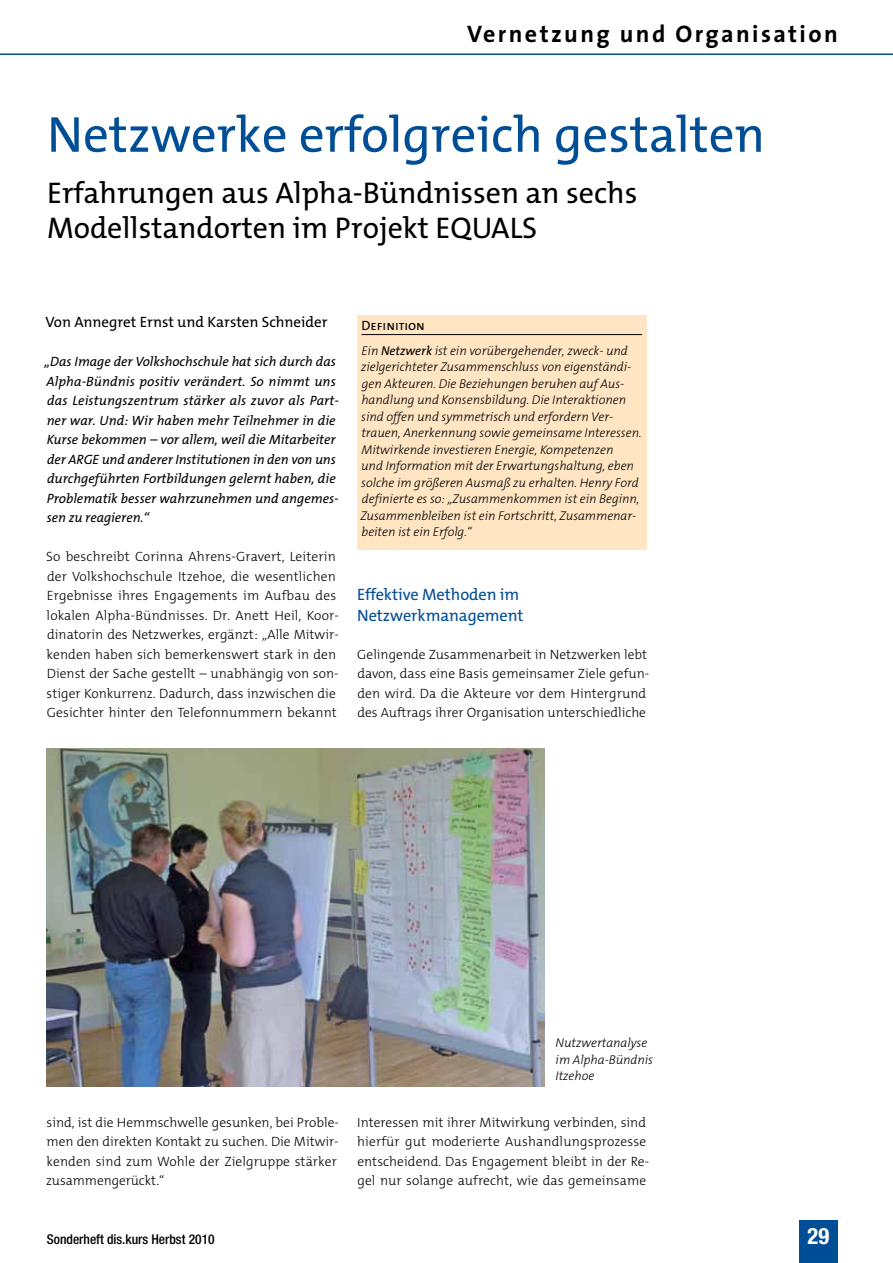
<style>
.page{position:relative;width:893px;height:1263px;background:#fff}
.page>*{position:absolute;margin:0;border:0;box-sizing:border-box;transform-origin:0 0}
.t1{font:51px "The Mix Os F";color:#004e96}
.t2{font:30px/34.5px "The Mix Os F";color:#000}
.t3{font:700 24px "The Sans";letter-spacing:.1em;color:#000}
.t4{font:700 condensed 22.5px "Helvetica Neue";color:#fff}
.t5{font:16.5px/21px "The Mix Os F";color:#004e96}
.t6{font:15px "The Mix Os F";color:#000}
.t7{font:300 13.5px/19.5px "The Mix Os F";letter-spacing:.005em;color:#000}
.t8{font:italic 13.5px/19.5px "The Mix Os F";color:#000}
.t9{font:500 condensed 13.5px "Helvetica Neue";color:#000}
.t10{font:13.5px "The Mix Caps";color:#000}
.t11{font:italic 300 12.75px/16.5px "The Mix Os F";color:#000}
.s1{font-weight:400}
</style>
<div class="page">
<div style="left:799px;top:1220px;width:38px;height:43px;background:#004e96"></div>
<hr style="left:0;top:53px;width:893px;height:2px;background:#004e96">
<img style="left:47px;top:749px;width:498px;height:337px">
<div style="left:357px;top:316px;width:289px;height:234px;background:#ffe5c2"></div>
<hr style="left:361px;top:334px;width:281px;height:1px;background:#000">
<h3 class="t3" style="left:467px;top:14px;width:372px">Vernetzung und Organisation</h3>
<h1 class="t1" style="left:47px;top:102px;width:719px">Netzwerke erfolgreich gestalten</h1>
<h2 class="t2" style="left:47px;top:176px;width:592px">Erfahrungen aus Alpha-Bündnissen an sechs<br>Modellstandorten im Projekt EQUALS</h2>
<p class="t6" style="left:46px;top:312px;width:283px">Von Annegret Ernst und Karsten Schneider</p>
<p class="t8" style="left:45px;top:352px;width:296px">„Das Image der Volkshochschule hat sich durch das Alpha-Bündnis positiv verändert. So nimmt uns das Leistungszentrum stärker als zuvor als Part&shy;ner war. Und: Wir haben mehr Teilnehmer in die Kurse bekommen – vor allem, weil die Mitarbeiter der ARGE und anderer Institutionen in den von uns durchgeführten Fortbildungen gelernt haben, die Problematik besser wahrzunehmen und angemes&shy;sen zu reagieren.“</p>
<p class="t7" style="left:46px;top:547px;width:294px">So beschreibt Corinna Ahrens-Gravert, Leiterin der Volkshochschule Itzehoe, die wesentlichen Ergebnisse ihres Engagements im Aufbau des lokalen Alpha-Bündnisses. Dr. Anett Heil, Koor&shy;dinatorin des Netzwerkes, ergänzt: „Alle Mitwir&shy;kenden haben sich bemerkenswert stark in den Dienst der Sache gestellt – unabhängig von son&shy;stiger Konkurrenz. Dadurch, dass inzwischen die Gesichter hinter den Telefonnummern bekannt</p>
<p class="t10" style="left:362px;top:314px;width:65px">Definition</p>
<p class="t11" style="left:360px;top:342px;width:283px">Ein <span class="s1">Netzwerk</span> ist ein vorübergehender, zweck- und zielgerichteter Zusammenschluss von eigenständi&shy;gen Akteuren. Die Beziehungen beruhen auf Aus&shy;handlung und Konsensbildung. Die Interaktionen sind offen und symmetrisch und erfordern Ver&shy;trauen, Anerkennung sowie gemeinsame Interessen.<br>Mitwirkende investieren Energie, Kompetenzen<br>und Information mit der Erwartungshaltung, eben solche im größeren Ausmaß zu erhalten. Henry Ford definierte es so: „Zusammenkommen ist ein Beginn, Zusammenbleiben ist ein Fortschritt, Zusammenar&shy;beiten ist ein Erfolg.“</p>
<p class="t5" style="left:357px;top:584px;width:168px">Effektive Methoden im<br>Netzwerkmanagement</p>
<p class="t7" style="left:357px;top:644px;width:293px">Gelingende Zusammenarbeit in Netzwerken lebt davon, dass eine Basis gemeinsamer Ziele gefun&shy;den wird. Da die Akteure vor dem Hintergrund des Auftrags ihrer Organisation unterschiedliche</p>
<p class="t7" style="left:46px;top:1112px;width:294px">sind, ist die Hemmschwelle gesunken, bei Proble&shy;men den direkten Kontakt zu suchen. Die Mitwir&shy;kenden sind zum Wohle der Zielgruppe stärker zusammengerückt.“</p>
<p class="t9" style="left:47px;top:1231px;width:169px">Sonderheft dis.kurs Herbst 2010</p>
<p class="t11" style="left:556px;top:1035px;width:99px">Nutzwertanalyse im Alpha-Bündnis<br>Itzehoe</p>
<p class="t7" style="left:357px;top:1112px;width:294px">Interessen mit ihrer Mitwirkung verbinden, sind hierfür gut moderierte Aushandlungsprozesse entscheidend. Das Engagement bleibt in der Re&shy;gel nur solange aufrecht, wie das gemeinsame</p>
<h3 class="t4" style="left:807px;top:1222px;width:23px">29</h3>
</div>
